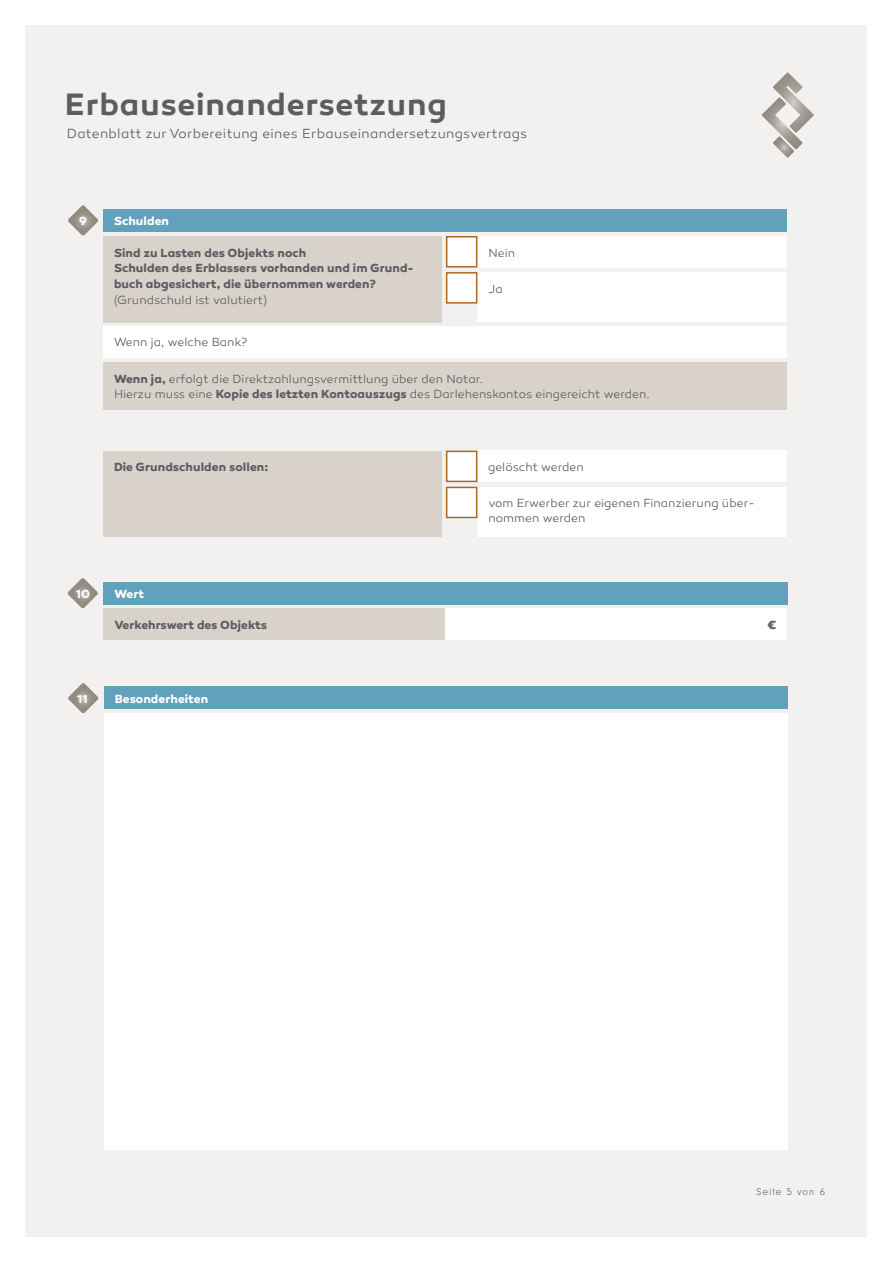
<style>
.page{position:relative;width:893px;height:1263px;background:#fff}
.page>*{position:absolute;margin:0;border:0;box-sizing:border-box;transform-origin:0 0}
.t1{font:600 31.5px "Canaro";letter-spacing:.025em;color:#5d5d61}
.t2{font:300 13.5px "Canaro";letter-spacing:.025em;color:#5d5d61}
.t3{font:300 12px/14.4px "Canaro";letter-spacing:.005em;color:#5d5d61}
.t4{font:700 12px/15.8px "Canaro";letter-spacing:.005em;color:#5d5d61}
.t5{font:700 12px "Canaro";letter-spacing:.005em;color:#fff}
.t6{font:300 10.5px "Neuzeit Gro";letter-spacing:.1em;color:#5d5d61}
.s1{font-weight:700}
</style>
<div class="page">
<div style="left:26px;top:26px;width:841px;height:1211px;background:#f3f1ef"></div>
<svg style="left:762px;top:73px;width:52px;height:85px"></svg>
<div style="left:103px;top:326px;width:684px;height:31px;background:#fff"></div>
<svg style="left:68px;top:578px;width:30px;height:30px"></svg>
<div style="left:104px;top:582px;width:684px;height:22px;background:#62a1bb"></div>
<div style="left:104px;top:608px;width:341px;height:32px;background:#d8d2ca"></div>
<div style="left:445px;top:608px;width:342px;height:32px;background:#fff"></div>
<div style="left:103px;top:209px;width:684px;height:23px;background:#62a1bb"></div>
<div style="left:103px;top:236px;width:339px;height:86px;background:#d8d2ca"></div>
<div style="left:103px;top:451px;width:339px;height:86px;background:#d8d2ca"></div>
<svg style="left:68px;top:205px;width:30px;height:31px"></svg>
<div style="left:477px;top:236px;width:310px;height:32px;background:#fff"></div>
<div style="left:477px;top:450px;width:310px;height:32px;background:#fff"></div>
<div style="left:477px;top:272px;width:310px;height:50px;background:#fff"></div>
<div style="left:477px;top:487px;width:310px;height:49px;background:#fff"></div>
<div style="left:446px;top:236px;width:31px;height:32px;background:#fff;border:2px solid #af6821"></div>
<div style="left:446px;top:451px;width:31px;height:31px;background:#fff;border:2px solid #af6821"></div>
<div style="left:446px;top:272px;width:31px;height:32px;background:#fff;border:2px solid #af6821"></div>
<div style="left:446px;top:487px;width:31px;height:31px;background:#fff;border:2px solid #af6821"></div>
<div style="left:103px;top:362px;width:684px;height:47px;background:#d8d2ca"></div>
<svg style="left:68px;top:683px;width:31px;height:30px"></svg>
<div style="left:104px;top:687px;width:684px;height:22px;background:#62a1bb"></div>
<div style="left:104px;top:713px;width:684px;height:437px;background:#fff"></div>
<h1 class="t1" style="left:65px;top:85px;width:383px">Erbauseinandersetzung</h1>
<p class="t2" style="left:67px;top:126px;width:462px">Datenblatt zur Vorbereitung eines Erbauseinandersetzungsvertrags</p>
<p class="t5" style="left:79px;top:214px;width:9px">9</p>
<p class="t5" style="left:114px;top:214px;width:56px">Schulden</p>
<p class="t4" style="left:114px;top:245px;width:301px">Sind zu Lasten des Objekts noch<br>Schulden des Erblassers vorhanden und im Grund&shy;buch abgesichert, die übernommen werden?</p>
<p class="t3" style="left:114px;top:293px;width:154px">(Grundschuld ist valutiert)</p>
<p class="t3" style="left:114px;top:335px;width:135px">Wenn ja, welche Bank?</p>
<p class="t3" style="left:488px;top:246px;width:28px">Nein</p>
<p class="t3" style="left:488px;top:282px;width:16px">Ja</p>
<p class="t3" style="left:114px;top:371px;width:537px;line-height:15.8px"><span class="s1">Wenn ja,</span> erfolgt die Direktzahlungsvermittlung über den Notar.<br>Hierzu muss eine <span class="s1">Kopie des letzten Kontoauszugs</span> des Darlehenskontos eingereicht werden.</p>
<p class="t4" style="left:114px;top:459px;width:156px">Die Grundschulden sollen:</p>
<p class="t3" style="left:488px;top:460px;width:97px">gelöscht werden</p>
<p class="t3" style="left:488px;top:496px;width:268px">vom Erwerber zur eigenen Finanzierung über&shy;nommen werden</p>
<p class="t5" style="left:76px;top:586px;width:16px">10</p>
<p class="t5" style="left:114px;top:586px;width:31px">Wert</p>
<p class="t4" style="left:114px;top:617px;width:154px">Verkehrswert des Objekts</p>
<p class="t4" style="left:767px;top:617px;width:10px">€</p>
<p class="t5" style="left:77px;top:691px;width:12px">11</p>
<p class="t5" style="left:115px;top:691px;width:95px">Besonderheiten</p>
<p class="t6" style="left:756px;top:1186px;width:70px">Seite 5 von 6</p>
</div>
